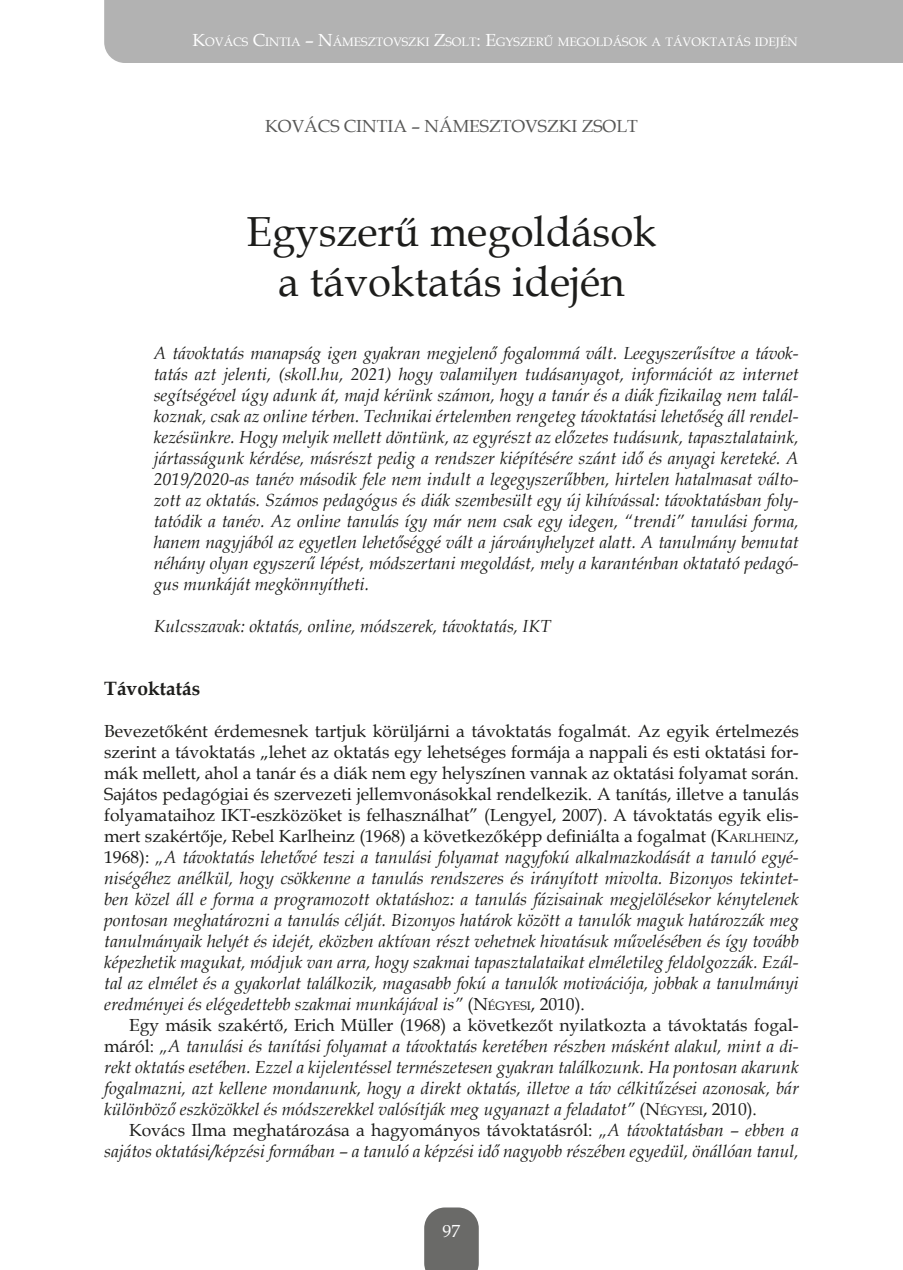
<style>
.page{position:relative;width:903px;height:1270px;background:#fff}
.page>*{position:absolute;margin:0;border:0;box-sizing:border-box;transform-origin:0 0}
.t1{font:42px/50.8px "Book Antiqua";color:#1d1d1b;text-align:center}
.t2{font:700 19.25px "Book Antiqua";color:#1d1d1b}
.t3{font:italic 17.5px/21px "Book Antiqua";color:#1d1d1b;text-align:justify}
.t4{font:17.5px "Book Antiqua";color:#575756}
.t5{font:17.5px "Book Antiqua";color:#fff}
.t6{font:12.25px "Book Antiqua";color:#fff}
.s1{font-size:17.5px}
.s2{font-style:normal}
.s3{font-style:normal;font-size:12.25px}
</style>
<div class="page">
<svg style="left:424px;top:1207px;width:55px;height:63px;background:#747472"></svg>
<div style="left:104px;top:0;width:799px;height:63px;background:#b2b2b2"></div>
<p class="t6" style="left:193px;top:33px;width:607px"><span class="s1">K</span>OVÁCS <span class="s1">C</span>INTIA <span class="s1">– N</span>ÁMESZTOVSZKI <span class="s1">Z</span>SOLT<span class="s1">: E</span>GYSZERŰ MEGOLDÁSOK A TÁVOKTATÁS IDEJÉN</p>
<p class="t4" style="left:265px;top:114px;width:374px">KOVÁCS CINTIA – NÁMESZTOVSZKI ZSOLT</p>
<h1 class="t1" style="left:246px;top:205px;width:412px">Egyszerű megoldások a távoktatás idején</h1>
<p class="t3" style="left:154px;top:342px;width:646px">A távoktatás manapság igen gyakran megjelenő fogalommá vált. Leegyszerűsítve a távok&shy;tatás azt jelenti, (skoll.hu, 2021) hogy valamilyen tudásanyagot, információt az internet segítségével úgy adunk át, majd kérünk számon, hogy a tanár és a diák fizikailag nem talál&shy;koznak, csak az online térben. Technikai értelemben rengeteg távoktatási lehetőség áll rendel&shy;kezésünkre. Hogy melyik mellett döntünk, az egyrészt az előzetes tudásunk, tapasztalataink, jártasságunk kérdése, másrészt pedig a rendszer kiépítésére szánt idő és anyagi kereteké. A 2019/2020-as tanév második fele nem indult a legegyszerűbben, hirtelen hatalmasat válto&shy;zott az oktatás. Számos pedagógus és diák szembesült egy új kihívással: távoktatásban foly&shy;tatódik a tanév. Az online tanulás így már nem csak egy idegen, “trendi” tanulási forma, hanem nagyjából az egyetlen lehetőséggé vált a járványhelyzet alatt. A tanulmány bemutat néhány olyan egyszerű lépést, módszertani megoldást, mely a karanténban oktatató pedagó&shy;gus munkáját megkönnyítheti.</p>
<p class="t3" style="left:154px;top:615px;width:398px">Kulcsszavak: oktatás, online, módszerek, távoktatás, IKT</p>
<p class="t2" style="left:104px;top:676px;width:98px">Távoktatás</p>
<p class="t3" style="left:104px;top:720px;width:696px"><span class="s2">Bevezetőként érdemesnek tartjuk körüljárni a távoktatás fogalmát. Az egyik értelmezés szerint a távoktatás „lehet az oktatás egy lehetséges formája a nappali és esti oktatási for&shy;mák mellett, ahol a tanár és a diák nem egy helyszínen vannak az oktatási folyamat során.<br>Sajátos pedagógiai és szervezeti jellemvonásokkal rendelkezik. A tanítás, illetve a tanulás folyamataihoz IKT-eszközöket is felhasználhat” (Lengyel, 2007). A távoktatás egyik elis&shy;mert szakértője, Rebel Karlheinz (1968) a következőképp definiálta a fogalmat (</span><span class="s2">K</span><span class="s3">ARLHEINZ</span><span class="s2">, 1968):</span> „A távoktatás lehetővé teszi a tanulási folyamat nagyfokú alkalmazkodását a tanuló egyé&shy;niségéhez anélkül, hogy csökkenne a tanulás rendszeres és irányított mivolta. Bizonyos tekintet&shy;ben közel áll e forma a programozott oktatáshoz: a tanulás fázisainak megjelölésekor kénytelenek pontosan meghatározni a tanulás célját. Bizonyos határok között a tanulók maguk határozzák meg tanulmányaik helyét és idejét, eközben aktívan részt vehetnek hivatásuk művelésében és így tovább képezhetik magukat, módjuk van arra, hogy szakmai tapasztalataikat elméletileg feldolgozzák. Ezál&shy;tal az elmélet és a gyakorlat találkozik, magasabb fokú a tanulók motivációja, jobbak a tanulmányi eredményei és elégedettebb szakmai munkájával is” <span class="s2">(</span><span class="s2">N</span><span class="s3">ÉGYESI</span><span class="s2">, 2010).</span></p>
<p class="t3" style="left:104px;top:1014px;width:696px;text-indent:25px"><span class="s2">Egy másik szakértő, Erich Müller (1968) a következőt nyilatkozta a távoktatás fogal&shy;máról:</span> „A tanulási és tanítási folyamat a távoktatás keretében részben másként alakul, mint a di&shy;rekt oktatás esetében. Ezzel a kijelentéssel természetesen gyakran találkozunk. Ha pontosan akarunk fogalmazni, azt kellene mondanunk, hogy a direkt oktatás, illetve a táv célkitűzései azonosak, bár különböző eszközökkel és módszerekkel valósítják meg ugyanazt a feladatot” <span class="s2">(</span><span class="s2">N</span><span class="s3">ÉGYESI</span><span class="s2">, 2010).</span></p>
<p class="t3" style="left:104px;top:1119px;width:696px;text-align:right"><span class="s2">Kovács Ilma meghatározása a hagyományos távoktatásról:</span> „A távoktatásban – ebben a sajátos oktatási/képzési formában – a tanuló a képzési idő nagyobb részében egyedül, önállóan tanul,</p>
<p class="t5" style="left:443px;top:1219px;width:19px">97</p>
</div>
